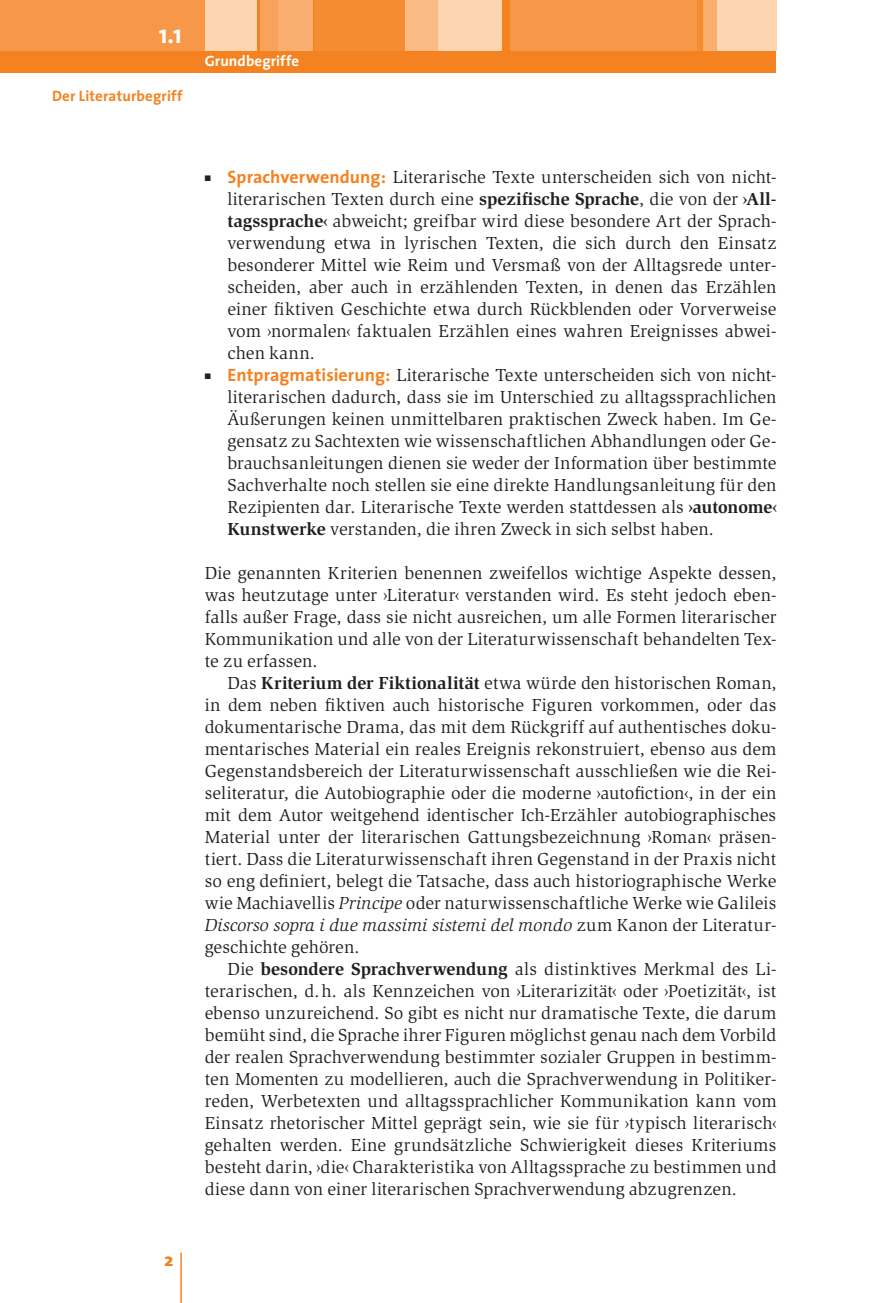
<style>
.page{position:relative;width:878px;height:1303px;background:#fff}
.page>*{position:absolute;margin:0;border:0;box-sizing:border-box;transform-origin:0 0}
.t1{font:700 26px "The Sans";color:#fff}
.t2{font:18px/22px "Slimbach Itc T";letter-spacing:.005em;color:#231f20;text-align:justify}
.t3{font:700 18px "The Sans";color:#f58220}
.t4{font:700 15px "The Sans";letter-spacing:.01em;color:#f58220}
.t5{font:700 15px "The Sans";letter-spacing:.005em;color:#fff}
.s1{font-family:"The Sans";font-weight:700;color:#f58220}
.s2{font-weight:700}
.s3{font-style:italic}
</style>
<div class="page">
<div style="left:0;top:0;width:776px;height:73px;background:#f58220"></div>
<div style="left:0;top:0;width:205px;height:51px;background:#f79848"></div>
<div style="left:205px;top:0;width:51px;height:51px;background:#fdd5b1"></div>
<div style="left:261px;top:0;width:18px;height:51px;background:#f8a35c"></div>
<div style="left:314px;top:0;width:91px;height:51px;background:#f68c32"></div>
<div style="left:405px;top:0;width:33px;height:51px;background:#fbbb85"></div>
<div style="left:438px;top:0;width:64px;height:51px;background:#fdd5b1"></div>
<div style="left:510px;top:0;width:188px;height:51px;background:#f79848"></div>
<div style="left:716px;top:0;width:60px;height:51px;background:#fdd5b1"></div>
<div style="left:702px;top:0;width:15px;height:51px;background:#faaf71"></div>
<div style="left:697px;top:0;width:5px;height:51px;background:#f68c32"></div>
<div style="left:278px;top:0;width:34px;height:51px;background:#faaf71"></div>
<hr style="left:181px;top:1252px;width:1px;height:51px;background:#f58220">
<h1 class="t1" style="left:159px;top:24px;width:25px">1.1</h1>
<p class="t4" style="left:52px;top:90px;width:132px">Der Literaturbegriff</p>
<p class="t5" style="left:205px;top:54px;width:96px">Grundbegriffe</p>
<p class="t3" style="left:164px;top:1252px;width:10px">2</p>
<p class="t2" style="left:227px;top:168px;width:550px;text-indent:-23px">■ <span class="s1">Sprachverwendung:</span> Literarische Texte unterscheiden sich von nicht&shy;literarischen Texten durch eine <span class="s2">spezifische Sprache</span>, die von der <span class="s2">›All&shy;tagssprache‹</span> abweicht; greifbar wird diese besondere Art der Sprach&shy;verwendung etwa in lyrischen Texten, die sich durch den Einsatz besonderer Mittel wie Reim und Versmaß von der Alltagsrede unter&shy;scheiden, aber auch in erzählenden Texten, in denen das Erzählen einer fiktiven Geschichte etwa durch Rückblenden oder Vorverweise vom ›normalen‹ faktualen Erzählen eines wahren Ereignisses abwei&shy;chen kann.</p>
<p class="t2" style="left:227px;top:366px;width:550px;text-indent:-23px">■ <span class="s1">Entpragmatisierung:</span> Literarische Texte unterscheiden sich von nicht&shy;literarischen dadurch, dass sie im Unterschied zu alltagssprachlichen Äußerungen keinen unmittelbaren praktischen Zweck haben. Im Ge&shy;gensatz zu Sachtexten wie wissenschaftlichen Abhandlungen oder Ge&shy;brauchsanleitungen dienen sie weder der Information über bestimmte Sachverhalte noch stellen sie eine direkte Handlungsanleitung für den Rezipienten dar. Literarische Texte werden stattdessen als <span class="s2">›autonome‹ Kunstwerke</span> verstanden, die ihren Zweck in sich selbst haben.</p>
<p class="t2" style="left:205px;top:564px;width:573px">Die genannten Kriterien benennen zweifellos wichtige Aspekte dessen, was heutzutage unter ›Literatur‹ verstanden wird. Es steht jedoch eben&shy;falls außer Frage, dass sie nicht ausreichen, um alle Formen literarischer Kommunikation und alle von der Literaturwissenschaft behandelten Tex&shy;te zu erfassen.</p>
<p class="t2" style="left:205px;top:674px;width:573px;text-indent:23px">Das <span class="s2">Kriterium der Fiktionalität</span> etwa würde den historischen Roman, in dem neben fiktiven auch historische Figuren vorkommen, oder das dokumentarische Drama, das mit dem Rückgriff auf authentisches doku&shy;mentarisches Material ein reales Ereignis rekonstruiert, ebenso aus dem Gegenstandsbereich der Literaturwissenschaft ausschließen wie die Rei&shy;seliteratur, die Autobiographie oder die moderne ›autofiction‹, in der ein mit dem Autor weitgehend identischer Ich-Erzähler autobiographisches Material unter der literarischen Gattungsbezeichnung ›Roman‹ präsen&shy;tiert. Dass die Literaturwissenschaft ihren Gegenstand in der Praxis nicht so eng definiert, belegt die Tatsache, dass auch historiographische Werke wie Machiavellis <span class="s3">Principe</span> oder naturwissenschaftliche Werke wie Galileis <span class="s3">Discorso sopra i due massimi sistemi del mondo</span> zum Kanon der Literatur&shy;geschichte gehören.</p>
<p class="t2" style="left:205px;top:960px;width:573px;text-indent:23px">Die <span class="s2">besondere Sprachverwendung</span> als distinktives Merkmal des Li&shy;terarischen, d. h. als Kennzeichen von ›Literarizität‹ oder ›Poetizität‹, ist ebenso unzureichend. So gibt es nicht nur dramatische Texte, die darum bemüht sind, die Sprache ihrer Figuren möglichst genau nach dem Vorbild der realen Sprachverwendung bestimmter sozialer Gruppen in bestimm&shy;ten Momenten zu modellieren, auch die Sprachverwendung in Politiker&shy;reden, Werbetexten und alltagssprachlicher Kommunikation kann vom Einsatz rhetorischer Mittel geprägt sein, wie sie für ›typisch literarisch‹ gehalten werden. Eine grundsätzliche Schwierigkeit dieses Kriteriums besteht darin, ›die‹ Charakteristika von Alltagssprache zu bestimmen und diese dann von einer literarischen Sprachverwendung abzugrenzen.</p>
</div>
